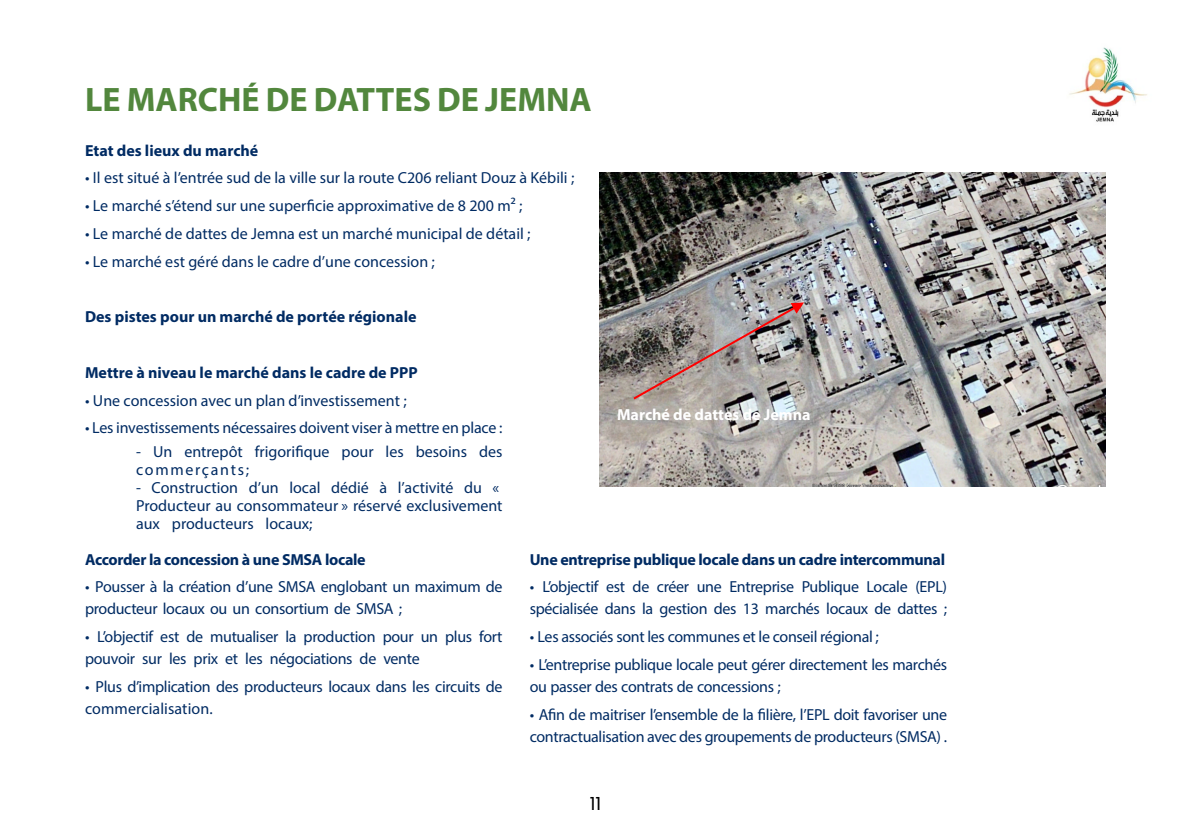
<style>
.page{position:relative;width:1191px;height:840px;background:#fff}
.page>*{position:absolute;margin:0;border:0;box-sizing:border-box;transform-origin:0 0}
.t1{font:700 34px "Myriad Pro";color:#52873d}
.t2{font:18px "Poppins";color:#000}
.t3{font:16px/22px "Myriad Pro";letter-spacing:-.02em;color:#002b63}
.t4{font:16px/18px "Myriad Pro";color:#002b63}
.t5{font:700 16px "Myriad Pro";color:#002b63}
.t6{font:700 16px "Myriad Pro";letter-spacing:-.02em;color:#002b63}
.t7{font:700 16px "Myriad Pro";color:#fff}
</style>
<div class="page">
<img style="left:599px;top:172px;width:507px;height:314px">
<svg style="left:633px;top:302px;width:171px;height:97px;background:#998f8d"></svg>
<img style="left:1069px;top:47px;width:78px;height:75px">
<h1 class="t1" style="left:85px;top:77px;width:508px">Le marché de dattes de Jemna</h1>
<p class="t5" style="left:85px;top:140px;width:175px">Etat des lieux du marché</p>
<p class="t4" style="left:85px;top:169px;width:491px">• Il est situé à l’entrée sud de la ville sur la route C206 reliant Douz à Kébili ;</p>
<p class="t4" style="left:85px;top:196px;width:439px">• Le marché s’étend sur une superficie approximative de 8 200 m² ;</p>
<p class="t4" style="left:85px;top:224px;width:447px">• Le marché de dattes de Jemna est un marché municipal de détail ;</p>
<p class="t4" style="left:85px;top:252px;width:351px">• Le marché est géré dans le cadre d’une concession ;</p>
<p class="t5" style="left:85px;top:306px;width:333px">Des pistes pour un marché de portée régionale</p>
<p class="t5" style="left:85px;top:362px;width:315px">Mettre à niveau le marché dans le cadre de PPP</p>
<p class="t4" style="left:85px;top:391px;width:323px">• Une concession avec un plan d’investissement ;</p>
<p class="t3" style="left:85px;top:416px;width:419px">• Les investissements nécessaires doivent viser à mettre en place :</p>
<p class="t4" style="left:136px;top:442px;width:368px">- Un entrepôt frigorifique pour les besoins des commerçants;</p>
<p class="t4" style="left:136px;top:478px;width:368px">- Construction d’un local dédié à l’activité du «<br>Producteur au consommateur » réservé exclusivement aux producteurs locaux;</p>
<p class="t5" style="left:85px;top:548px;width:282px">Accorder la concession à une SMSA locale</p>
<p class="t3" style="left:85px;top:575px;width:419px">• Pousser à la création d’une SMSA englobant un maximum de producteur locaux ou un consortium de SMSA ;</p>
<p class="t3" style="left:85px;top:625px;width:419px">• L’objectif est de mutualiser la production pour un plus fort pouvoir sur les prix et les négociations de vente</p>
<p class="t3" style="left:85px;top:675px;width:419px">• Plus d’implication des producteurs locaux dans les circuits de commercialisation.</p>
<p class="t7" style="left:617px;top:404px;width:195px">Marché de dattes de Jemna</p>
<p class="t6" style="left:530px;top:548px;width:417px">Une entreprise publique locale dans un cadre intercommunal</p>
<p class="t3" style="left:530px;top:575px;width:419px">• L’objectif est de créer une Entreprise Publique Locale (EPL) spécialisée dans la gestion des 13 marchés locaux de dattes ;</p>
<p class="t3" style="left:530px;top:625px;width:351px">• Les associés sont les communes et le conseil régional ;</p>
<p class="t3" style="left:530px;top:652px;width:419px">• L’entreprise publique locale peut gérer directement les marchés ou passer des contrats de concessions ;</p>
<p class="t3" style="left:530px;top:702px;width:419px">• Afin de maitriser l’ensemble de la filière, l’EPL doit favoriser une contractualisation avec des groupements de producteurs (SMSA) .</p>
<p class="t2" style="left:590px;top:792px;width:13px">11</p>
</div>
